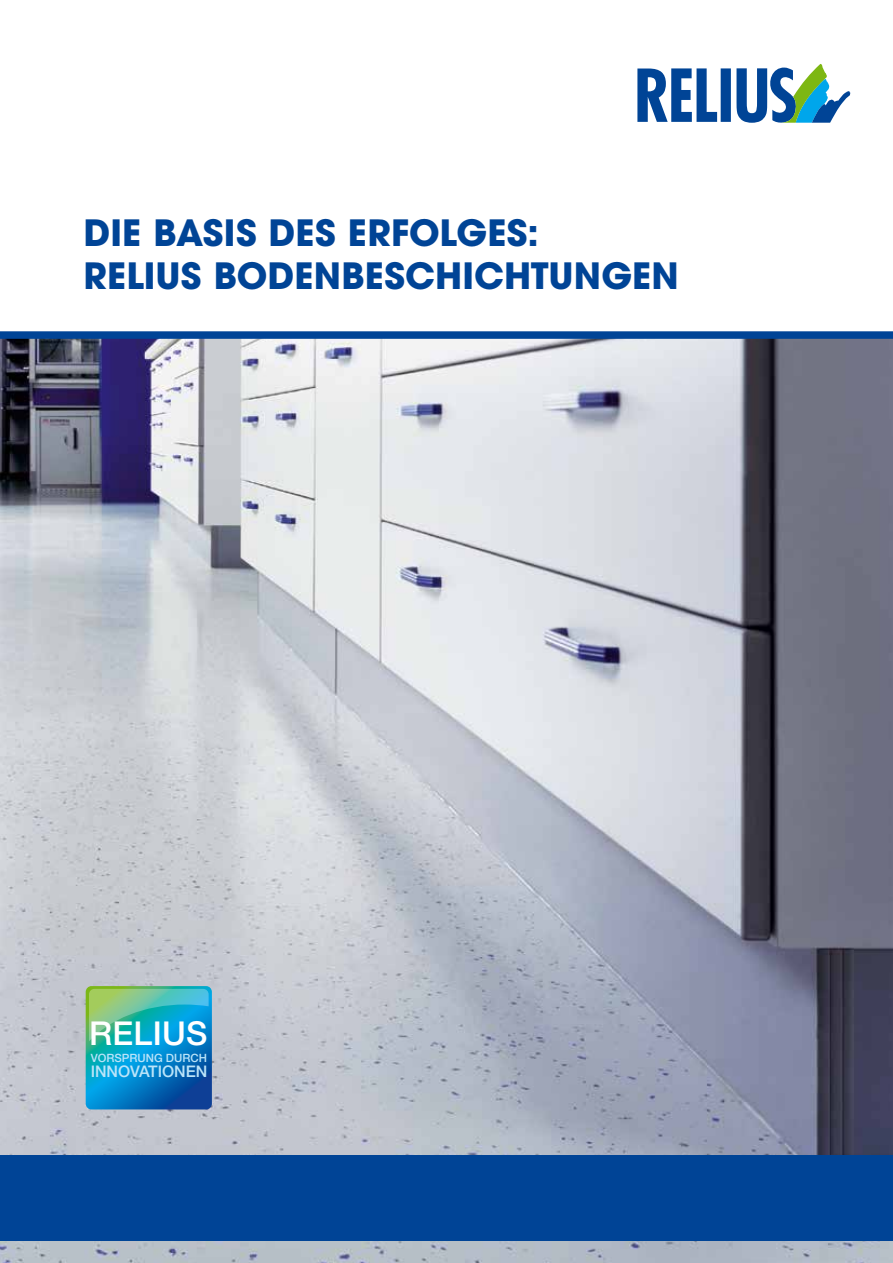
<style>
.page{position:relative;width:893px;height:1263px;background:#fff}
.page>*{position:absolute;margin:0;border:0;box-sizing:border-box;transform-origin:0 0}
.t1{font:700 36px/43.2px "ITC Avant Garde Std";letter-spacing:.005em;color:#004496}
.t2{font:500 33px "Helvetica Neue LT";letter-spacing:.01em;color:#fff}
.t3{font:500 16.05px "Helvetica Neue LT";letter-spacing:-.005em;color:#bbe4f9}
.t4{font:500 11.4px "Helvetica Neue LT";color:#bbe4f9}
</style>
<div class="page">
<img style="left:0;top:339px;width:893px;height:924px">
<svg style="left:86px;top:986px;width:126px;height:123px;background:#1d96b5"></svg>
<svg style="left:637px;top:64px;width:213px;height:59px"></svg>
<div style="left:0;top:331px;width:893px;height:8px;background:#004496"></div>
<div style="left:0;top:1154px;width:893px;height:86px;background:#004496"></div>
<p class="t1" style="left:83px;top:211px;width:457px">DIE BASIS DES ERFOLGES:<br>RELI</p>
<p class="t1" style="left:156px;top:254px;width:445px">US BODENBESCHICHTUNGEN</p>
<p class="t2" style="left:89px;top:1013px;width:120px">RELIUS</p>
<p class="t4" style="left:91px;top:1051px;width:118px">VORSPRUNG DURCH</p>
<p class="t3" style="left:91px;top:1062px;width:118px">INNOVATIONEN</p>
</div>
